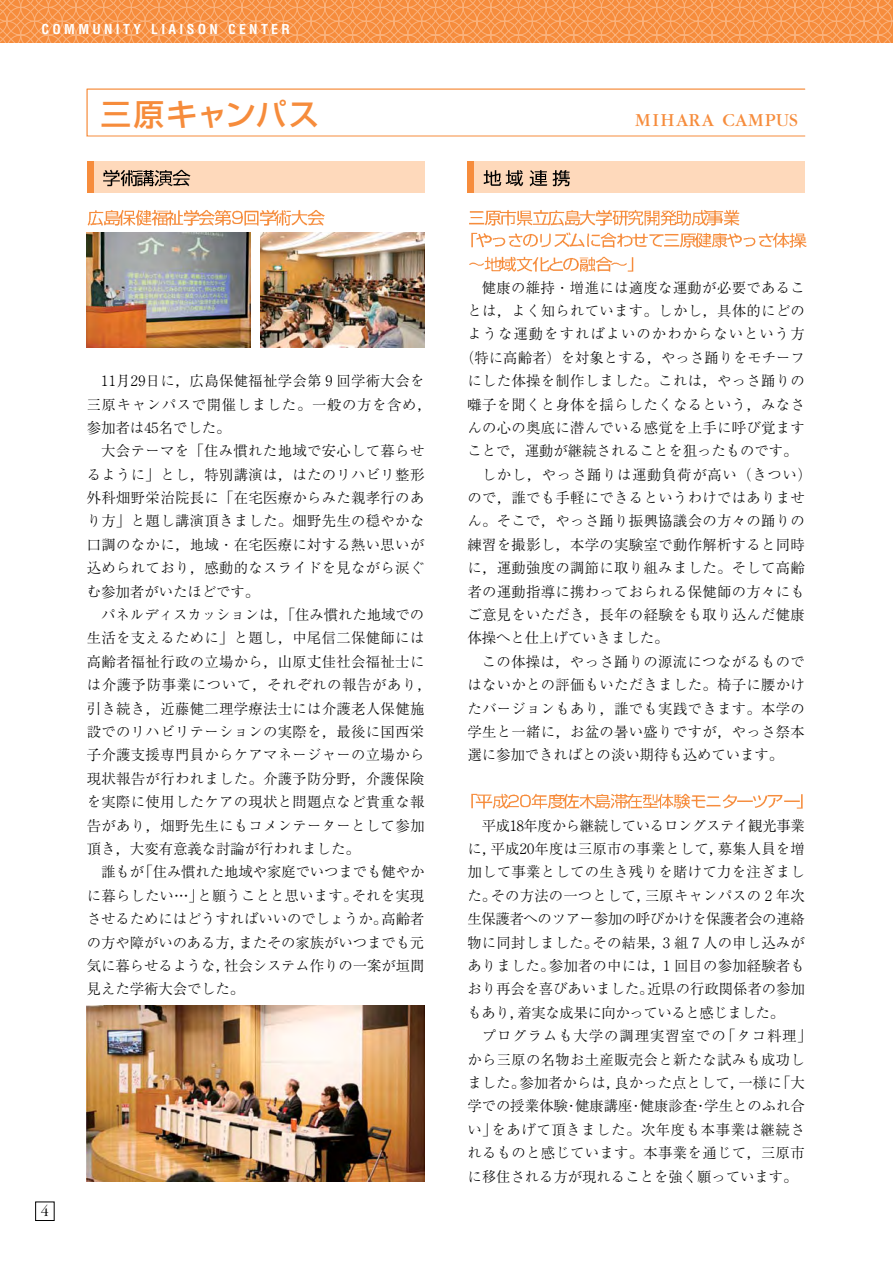
<style>
.page{position:relative;width:893px;height:1262px;background:#fff}
.page>*{position:absolute;margin:0;border:0;box-sizing:border-box;transform-origin:0 0}
.t1{font:500 30.9px "Shin Go";letter-spacing:.025em;color:#f68c3c}
.t2{font:19.2px "Garamond";letter-spacing:.06em;color:#f68c3c}
.t3{font:300 15.9px "Garamond";color:#000}
.t4{font:300 14.4px/23.4px "Ryumin";letter-spacing:.02em;color:#000}
.t5{font:300 14.4px "Ryumin";color:#000}
.t6{font:300 14.4px "Ryumin";letter-spacing:.07em;color:#000}
.t7{font:300 14.4px "Ryumin";letter-spacing:.045em;color:#000}
.t8{font:700 condensed 13.2px "Helvetica";letter-spacing:.24em;color:#fff;scale:1.04 1}
.s1{font-family:"Ryuumin Hankaku";font-weight:400}
.s2{font-size:13.5px}
</style>
<div class="page">
<svg style="left:0;top:0;width:893px;height:43px;background:#f6974e"></svg>
<img style="left:87px;top:210px;width:31px;height:15px">
<img style="left:118px;top:210px;width:48px;height:15px">
<img style="left:166px;top:210px;width:32px;height:15px">
<img style="left:198px;top:210px;width:76px;height:15px">
<img style="left:274px;top:210px;width:50px;height:15px">
<img style="left:469px;top:210px;width:110px;height:15px">
<img style="left:579px;top:210px;width:48px;height:15px">
<img style="left:627px;top:210px;width:48px;height:15px">
<img style="left:675px;top:210px;width:31px;height:15px">
<img style="left:706px;top:210px;width:34px;height:15px">
<img style="left:471px;top:232px;width:19px;height:16px">
<img style="left:490px;top:233px;width:32px;height:14px">
<img style="left:522px;top:234px;width:15px;height:13px">
<img style="left:537px;top:232px;width:31px;height:16px">
<img style="left:568px;top:232px;width:32px;height:15px">
<img style="left:600px;top:232px;width:63px;height:16px">
<img style="left:663px;top:233px;width:31px;height:15px">
<img style="left:694px;top:232px;width:32px;height:16px">
<img style="left:726px;top:233px;width:15px;height:15px">
<img style="left:741px;top:233px;width:31px;height:14px">
<img style="left:772px;top:232px;width:34px;height:16px">
<img style="left:469px;top:256px;width:93px;height:16px">
<img style="left:562px;top:256px;width:48px;height:16px">
<img style="left:610px;top:257px;width:24px;height:15px">
<img style="left:471px;top:793px;width:36px;height:15px">
<img style="left:507px;top:793px;width:55px;height:15px">
<img style="left:562px;top:793px;width:32px;height:15px">
<img style="left:594px;top:793px;width:63px;height:15px">
<img style="left:657px;top:793px;width:48px;height:15px">
<img style="left:705px;top:794px;width:31px;height:14px">
<img style="left:736px;top:795px;width:30px;height:13px">
<img style="left:766px;top:795px;width:30px;height:13px">
<img style="left:796px;top:794px;width:7px;height:14px">
<div style="left:87px;top:89px;width:718px;height:47px;border:1px solid #f68c3c"></div>
<div style="left:87px;top:161px;width:337px;height:32px;background:#fed9bb"></div>
<img style="left:103px;top:169px;width:33px;height:18px">
<img style="left:136px;top:169px;width:54px;height:18px">
<div style="left:87px;top:161px;width:6px;height:32px;background:#f68c3c"></div>
<div style="left:467px;top:161px;width:337px;height:32px;background:#fed9bb"></div>
<img style="left:483px;top:170px;width:18px;height:16px">
<img style="left:506px;top:170px;width:18px;height:17px">
<img style="left:530px;top:170px;width:18px;height:17px">
<img style="left:552px;top:170px;width:18px;height:17px">
<div style="left:467px;top:161px;width:7px;height:32px;background:#f68c3c"></div>
<img style="left:87px;top:233px;width:164px;height:114px">
<img style="left:260px;top:233px;width:164px;height:114px">
<img style="left:87px;top:1005px;width:337px;height:176px">
<p class="t8" style="left:41px;top:24px;width:240px">COMMUNITY LIAISON CENTER</p>
<h1 class="t1" style="left:100px;top:102px;width:220px">三原キャンパス</h1>
<h2 class="t2" style="left:635px;top:114px;width:164px">MIHARA CAMPUS</h2>
<p class="t4" style="left:87px;top:371px;width:346px;text-indent:14px"><span class="s1">11</span>月<span class="s1">29</span>日に，広島保健福祉学会第９回学術大会を三原キャンパスで開催しました。一般の方を含め，参加者は<span class="s1">45</span>名でした。</p>
<p class="t4" style="left:87px;top:441px;width:339px;text-align:justify;text-indent:14px">大会テーマを「住み慣れた地域で安心して暮らせるように」とし，特別講演は，はたのリハビリ整形外科畑野栄治院長に「在宅医療からみた親孝行のあり方」と題し講演頂きました。畑野先生の穏やかな口調のなかに，地域・在宅医療に対する熱い思いが込められており，感動的なスライドを見ながら涙ぐむ参加者がいたほどです。</p>
<p class="t4" style="left:87px;top:605px;width:346px;text-indent:14px">パネルディスカッションは，「住み慣れた地域での生活を支えるために」と題し，中尾信二保健師には高齢者福祉行政の立場から，山原丈佳社会福祉士には介護予防事業について，それぞれの報告があり，引き続き，近藤健二理学療法士には介護老人保健施設でのリハビリテーションの実際を，最後に国西栄子介護支援専門員からケアマネージャーの立場から現状報告が行われました。介護予防分野，介護保険を実際に使用したケアの現状と問題点など貴重な報告があり，畑野先生にもコメンテーターとして参加頂き，大変有意義な討論が行われました。</p>
<p class="t4" style="left:87px;top:862px;width:339px;text-align:justify;text-indent:14px">誰もが「住み慣れた地域や家庭でいつまでも健やかに暮らしたい…」と願うことと思います。それを実現させるためにはどうすればいいのでしょうか。高齢者の方や障がいのある方，またその家族がいつまでも元気に暮らせるような，社会システム作りの一案が垣間見えた学術大会でした。</p>
<p class="t3" style="left:41px;top:1204px;width:9px">4</p>
<p class="t4" style="left:482px;top:277px;width:324px">健康の維持・増進には適度な運動が必要であるこ</p>
<p class="t4" style="left:467px;top:301px;width:339px">とは，よく知られています。しかし，具体的にどの</p>
<p class="t6" style="left:467px;top:329px;width:339px">ような運動をすればよいのかわからないという方</p>
<p class="t5" style="left:460px;top:352px;width:346px">（特に高齢者）を対象とする，やっさ踊りをモチーフ</p>
<p class="t4" style="left:467px;top:371px;width:339px">にした体操を制作しました。これは，やっさ踊りの</p>
<p class="t4" style="left:467px;top:394px;width:339px">囃子を聞くと身体を揺らしたくなるという，みなさ</p>
<p class="t4" style="left:467px;top:418px;width:339px">んの心の奥底に潜んでいる感覚を上手に呼び覚ます</p>
<p class="t5" style="left:467px;top:446px;width:332px">ことで，運動が継続されることを狙ったものです。</p>
<p class="t7" style="left:482px;top:469px;width:332px">しかし，やっさ踊りは運動負荷が高い（きつい）</p>
<p class="t4" style="left:467px;top:488px;width:339px">ので，誰でも手軽にできるというわけではありませ</p>
<p class="t4" style="left:467px;top:511px;width:339px">ん。そこで，やっさ踊り振興協議会の方々の踊りの</p>
<p class="t4" style="left:467px;top:534px;width:339px">練習を撮影し，本学の実験室で動作解析すると同時</p>
<p class="t4" style="left:467px;top:558px;width:339px">に，運動強度の調節に取り組みました。そして高齢</p>
<p class="t4" style="left:467px;top:581px;width:339px">者の運動指導に携わっておられる保健師の方々にも</p>
<p class="t4" style="left:467px;top:605px;width:339px">ご意見をいただき，長年の経験をも取り込んだ健康</p>
<p class="t5" style="left:467px;top:633px;width:202px">体操へと仕上げていきました。</p>
<p class="t4" style="left:482px;top:651px;width:324px">この体操は，やっさ踊りの源流につながるもので</p>
<p class="t4" style="left:467px;top:675px;width:339px">はないかとの評価もいただきました。椅子に腰かけ</p>
<p class="t4" style="left:467px;top:698px;width:339px">たバージョンもあり，誰でも実践できます。本学の</p>
<p class="t4" style="left:467px;top:722px;width:339px">学生と一緒に，お盆の暑い盛りですが，やっさ祭本</p>
<p class="t5" style="left:467px;top:750px;width:317px">選に参加できればとの淡い期待も込めています。</p>
<p class="t4" style="left:467px;top:815px;width:339px;text-align:justify;text-indent:14px">平成<span class="s1">18</span>年度から継続しているロングステイ観光事業に，平成<span class="s1">20</span>年度は三原市の事業として，募集人員を増加して事業としての生き残りを賭けて力を注ぎました。その方法の一つとして，三原キャンパスの２年次生保護者へのツアー参加の呼びかけを保護者会の連絡物に同封しました。その結果，３組７人の申し込みがありました。参加者の中には，１回目の参加経験者もおり再会を喜びあいました<span class="s2">。</span>近県の行政関係者の参加もあり，着実な成果に向かっていると感じました。</p>
<p class="t4" style="left:467px;top:1026px;width:346px;text-indent:14px">プログラムも大学の調理実習室での「タコ料理」から三原の名物お土産販売会と新たな試みも成功しました。参加者からは，良かった点として，一様に「大学での授業体験・健康講座・健康診査・学生とのふれ合い」をあげて頂きました。次年度も本事業は継続されるものと感じています。本事業を通じて，三原市に移住される方が現れることを強く願っています。</p>
</div>
